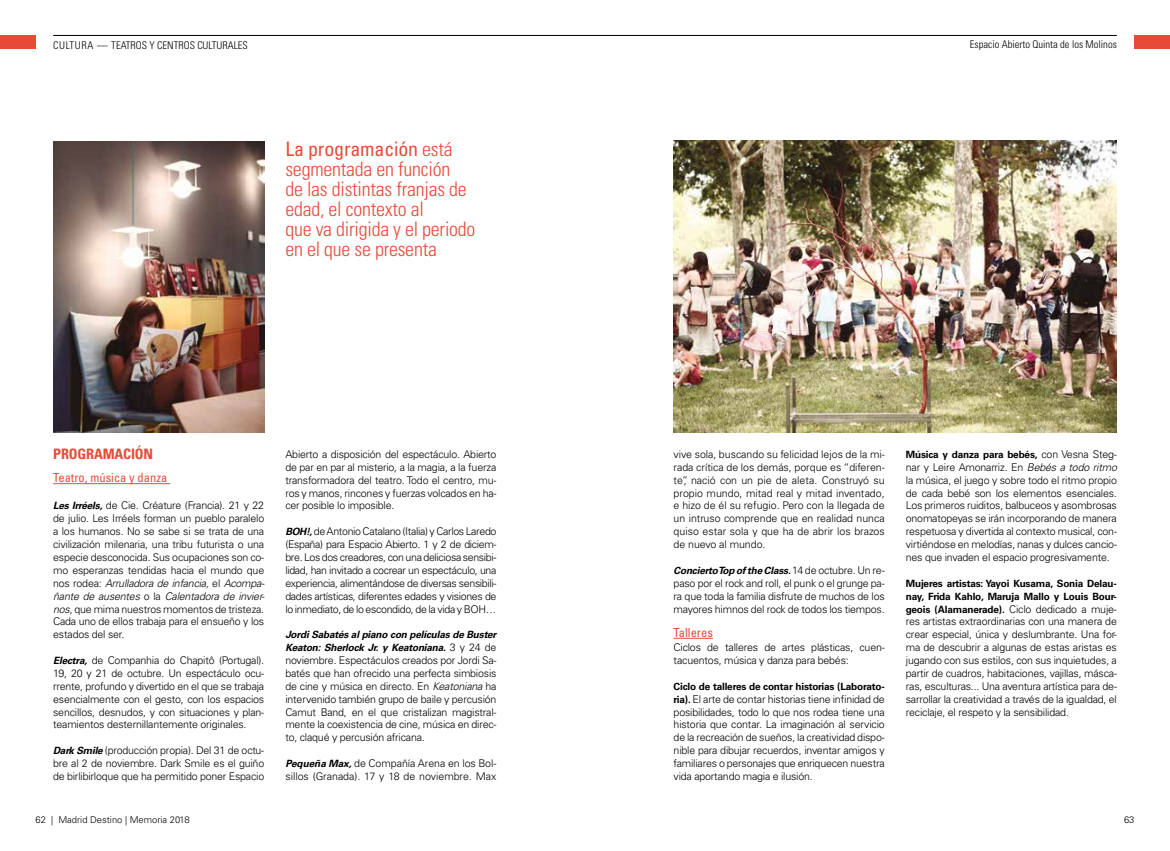
<style>
.page{position:relative;width:1170px;height:851px;background:#fff}
.page>*{position:absolute;margin:0;border:0;box-sizing:border-box;transform-origin:0 0}
.t1{font:300 condensed 20px/20px "Univers LT Std";letter-spacing:-.01em;color:#e74b38}
.t2{font:700 condensed 14.38px "Univers LT Std";letter-spacing:-.01em;color:#e74b38}
.t3{font:condensed 12.5px "Univers LT Std";color:#e74b38}
.t4{font:300 10.62px/12.9px "Univers LT Std";letter-spacing:-.02em;color:#000;text-align:justify}
.t5{font:300 condensed 10.62px "Univers LT Std";color:#000}
.t6{font:700 10px/12.9px "Univers LT Std";letter-spacing:-.02em;color:#000;text-align:justify}
.t7{font:italic 700 10px/12.9px "Univers LT Std";letter-spacing:-.02em;color:#000}
.t8{font:300 9.38px "Univers LT Std";color:#000}
.s1{font-weight:400}
.s2{font-weight:700;font-style:italic;font-size:10px}
.s3{font-style:italic}
.s4{font-weight:300;font-style:normal;font-size:10.62px}
.s5{font-weight:700;font-size:10px}
.s6{font-weight:300;font-size:10.62px}
</style>
<div class="page">
<hr style="left:53px;top:35px;width:1063px;height:1px;background:#000">
<div style="left:0;top:35px;width:35px;height:14px;background:#e74b38"></div>
<div style="left:1134px;top:35px;width:35px;height:14px;background:#e74b38"></div>
<hr style="left:673px;top:638px;width:39px;height:1px;background:#e74b38">
<hr style="left:53px;top:483px;width:117px;height:1px;background:#e74b38">
<img style="left:673px;top:140px;width:443px;height:292px">
<img style="left:53px;top:142px;width:211px;height:290px">
<p class="t5" style="left:53px;top:39px;width:196px">CULTURA — TEATROS Y CENTROS CULTURALES</p>
<p class="t5" style="left:969px;top:38px;width:148px">Espacio Abierto Quinta de los Molinos</p>
<h1 class="t1" style="left:285px;top:139px;width:191px"><span class="s1">La programación</span> está segmentada en función<br>de las distintas franjas de edad, el contexto al<br>que va dirigida y el periodo en el que se presenta</h1>
<h2 class="t2" style="left:53px;top:445px;width:101px">PROGRAMACIÓN</h2>
<p class="t3" style="left:53px;top:470px;width:116px">Teatro, música y danza</p>
<p class="t4" style="left:53px;top:499px;width:213px"><span class="s2">Les Irréels,</span> de Cie. Créature (Francia). 21 y 22 de julio. Les Irréels forman un pueblo paralelo a los humanos. No se sabe si se trata de una civilización milenaria, una tribu futurista o una especie desconocida. Sus ocupaciones son co&shy;mo esperanzas tendidas hacia el mundo que nos rodea: <span class="s3">Arrulladora de infancia,</span> el <span class="s3">Acompa&shy;ñante de ausentes</span> o la <span class="s3">Calentadora de invier&shy;nos,</span> que mima nuestros momentos de tristeza.<br>Cada uno de ellos trabaja para el ensueño y los estados del ser.</p>
<p class="t4" style="left:53px;top:653px;width:212px"><span class="s2">Electra,</span> de Companhia do Chapitô (Portugal).<br>19, 20 y 21 de octubre. Un espectáculo ocu&shy;rrente, profundo y divertido en el que se trabaja esencialmente con el gesto, con los espacios sencillos, desnudos, y con situaciones y plan&shy;teamientos desternillantemente originales.</p>
<p class="t4" style="left:53px;top:744px;width:212px"><span class="s2">Dark Smile</span> (producción propia). Del 31 de octu&shy;bre al 2 de noviembre. Dark Smile es el guiño de birlibirloque que ha permitido poner Espacio</p>
<p class="t4" style="left:285px;top:447px;width:212px">Abierto a disposición del espectáculo. Abierto de par en par al misterio, a la magia, a la fuerza transformadora del teatro. Todo el centro, mu&shy;ros y manos, rincones y fuerzas volcados en ha&shy;cer posible lo imposible.</p>
<p class="t4" style="left:285px;top:525px;width:212px"><span class="s2">BOH!,</span> de Antonio Catalano (Italia) y Carlos Laredo (España) para Espacio Abierto. 1 y 2 de diciem&shy;bre. Los dos creadores, con una deliciosa sensibi&shy;lidad, han invitado a cocrear un espectáculo, una experiencia, alimentándose de diversas sensibili&shy;dades artísticas, diferentes edades y visiones de lo inmediato, de lo escondido, de la vida y BOH…</p>
<p class="t7" style="left:285px;top:628px;width:212px">Jordi Sabatés al piano con películas de Buster<br>Keaton: Sherlock Jr. y Keatoniana. <span class="s4">3 y 24 de</span></p>
<p class="t4" style="left:285px;top:653px;width:212px">noviembre. Espectáculos creados por Jordi Sa&shy;batés que han ofrecido una perfecta simbiosis de cine y música en directo. En <span class="s3">Keatoniana</span> ha intervenido también grupo de baile y percusión Camut Band, en el que cristalizan magistral&shy;mente la coexistencia de cine, música en direc&shy;to, claqué y percusión africana.</p>
<p class="t4" style="left:285px;top:756px;width:212px"><span class="s2">Pequeña Max,</span> de Compañía Arena en los Bol&shy;sillos (Granada). 17 y 18 de noviembre. Max</p>
<p class="t4" style="left:673px;top:447px;width:212px">vive sola, buscando su felicidad lejos de la mi&shy;rada crítica de los demás, porque es “diferen&shy;te”, nació con un pie de aleta. Construyó su propio mundo, mitad real y mitad inventado, e hizo de él su refugio. Pero con la llegada de un intruso comprende que en realidad nunca quiso estar sola y que ha de abrir los brazos de nuevo al mundo.</p>
<p class="t7" style="left:673px;top:564px;width:212px">Concierto Top of the Class. <span class="s4">14 de octubre. Un re-</span></p>
<p class="t4" style="left:673px;top:576px;width:212px">paso por el rock and roll, el punk o el grunge pa&shy;ra que toda la familia disfrute de muchos de los mayores himnos del rock de todos los tiempos.</p>
<p class="t3" style="left:673px;top:624px;width:41px">Talleres</p>
<p class="t4" style="left:673px;top:641px;width:212px">Ciclos de talleres de artes plásticas, cuen&shy;tacuentos, música y danza para bebés:</p>
<p class="t6" style="left:673px;top:679px;width:212px">Ciclo de talleres de contar historias (Laborato-</p>
<p class="t4" style="left:673px;top:692px;width:212px"><span class="s5">ria).</span> El arte de contar historias tiene infinidad de posibilidades, todo lo que nos rodea tiene una historia que contar. La imaginación al servicio de la recreación de sueños, la creatividad dispo&shy;nible para dibujar recuerdos, inventar amigos y familiares o personajes que enriquecen nuestra vida aportando magia e ilusión.</p>
<p class="t6" style="left:905px;top:448px;width:212px">Música y danza para bebés, <span class="s6">con Vesna Steg-</span></p>
<p class="t4" style="left:905px;top:460px;width:212px">nar y Leire Amonarriz. En <span class="s3">Bebés a todo ritmo </span>la música, el juego y sobre todo el ritmo propio de cada bebé son los elementos esenciales.<br>Los primeros ruiditos, balbuceos y asombrosas onomatopeyas se irán incorporando de manera respetuosa y divertida al contexto musical, con&shy;virtiéndose en melodías, nanas y dulces cancio&shy;nes que invaden el espacio progresivamente.</p>
<p class="t6" style="left:905px;top:576px;width:212px">Mujeres artistas: Yayoi Kusama, Sonia Delau&shy;nay, Frida Kahlo, Maruja Mallo y Louis Bour&shy;geois (Alamanerade). <span class="s6">Ciclo dedicado a muje-</span></p>
<p class="t4" style="left:905px;top:615px;width:212px">res artistas extraordinarias con una manera de crear especial, única y deslumbrante. Una for&shy;ma de descubrir a algunas de estas aristas es jugando con sus estilos, con sus inquietudes, a partir de cuadros, habitaciones, vajillas, másca&shy;ras, esculturas... Una aventura artística para de&shy;sarrollar la creatividad a través de la igualdad, el reciclaje, el respeto y la sensibilidad.</p>
<p class="t8" style="left:35px;top:813px;width:156px">62 | Madrid Destino | Memoria 2018</p>
<p class="t8" style="left:1123px;top:813px;width:12px">63</p>
</div>
